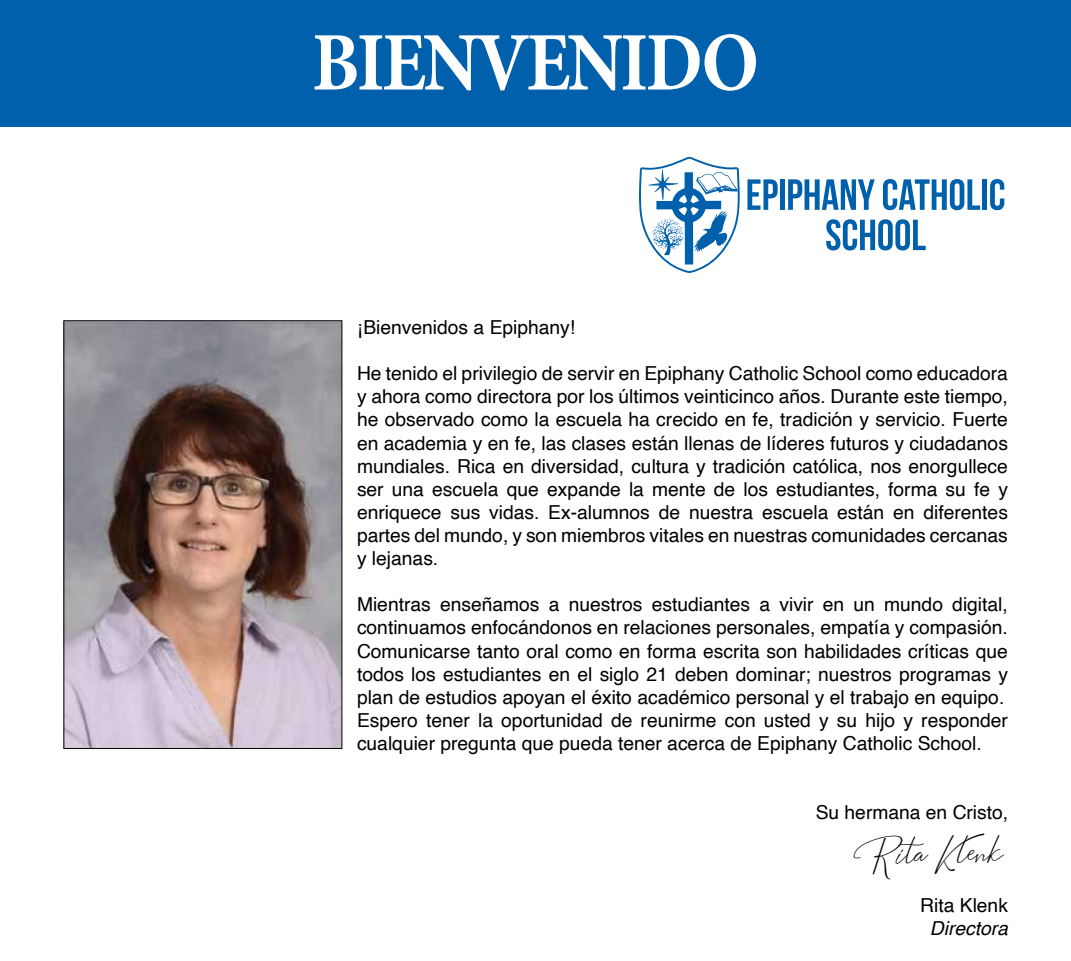
<style>
.page{position:relative;width:1071px;height:961px;background:#fff}
.page>*{position:absolute;margin:0;border:0;box-sizing:border-box;transform-origin:0 0}
.t1{font:700 83.3px "Minion Pro";letter-spacing:-.04em;color:#fff;scale:.91 1}
.t2{font:31.5px "Bentosa";color:#000}
.t3{font:19.25px/23.1px "Helvetica";color:#000;text-align:justify}
.t4{font:italic 19.25px "Helvetica";color:#000}
</style>
<div class="page">
<div style="left:0;top:0;width:1071px;height:126px;background:#0060ac"></div>
<img style="left:65px;top:322px;width:275px;height:425px">
<div style="left:63px;top:320px;width:279px;height:429px;border:1px solid #000"></div>
<svg style="left:747px;top:179px;width:31px;height:31px"></svg>
<div style="left:780px;top:179px;width:5px;height:31px;background:#0060ac"></div>
<svg style="left:788px;top:179px;width:87px;height:31px"></svg>
<svg style="left:883px;top:179px;width:97px;height:31px"></svg>
<div style="left:982px;top:179px;width:5px;height:31px;background:#0060ac"></div>
<svg style="left:990px;top:179px;width:14px;height:31px"></svg>
<svg style="left:826px;top:219px;width:100px;height:31px"></svg>
<svg style="left:639px;top:158px;width:101px;height:114px"></svg>
<h1 class="t1" style="left:312px;top:4px;width:493px">BIENVENIDO</h1>
<p class="t3" style="left:357px;top:316px;width:220px">¡Bienvenidos a Epiphany!</p>
<p class="t3" style="left:357px;top:362px;width:652px">He tenido el privilegio de servir en Epiphany Catholic School como educadora y ahora como directora por los últimos veinticinco años. Durante este tiempo, he observado como la escuela ha crecido en fe, tradición y servicio. Fuerte en academia y en fe, las clases están llenas de líderes futuros y ciudadanos mundiales. Rica en diversidad, cultura y tradición católica, nos enorgullece ser una escuela que expande la mente de los estudiantes, forma su fe y enriquece sus vidas. Ex-alumnos de nuestra escuela están en diferentes partes del mundo, y son miembros vitales en nuestras comunidades cercanas y lejanas.</p>
<p class="t3" style="left:357px;top:593px;width:652px;text-align:left">Mientras enseñamos a nuestros estudiantes a vivir en un mundo digital, continuamos enfocándonos en relaciones personales, empatía y compasión.<br>Comunicarse tanto oral como en forma escrita son habilidades críticas que todos los estudiantes en el siglo 21 deben dominar; nuestros programas y plan de estudios apoyan el éxito académico personal y el trabajo en equipo.<br>Espero tener la oportunidad de reunirme con usted y su hijo y responder cualquier pregunta que pueda tener acerca de Epiphany Catholic School.</p>
<p class="t3" style="left:816px;top:801px;width:194px">Su hermana en Cristo,</p>
<h2 class="t2" style="left:856px;top:826px;width:150px">Rita Klenk</h2>
<p class="t3" style="left:920px;top:894px;width:89px">Rita Klenk</p>
<p class="t4" style="left:930px;top:913px;width:80px">Directora</p>
</div>
